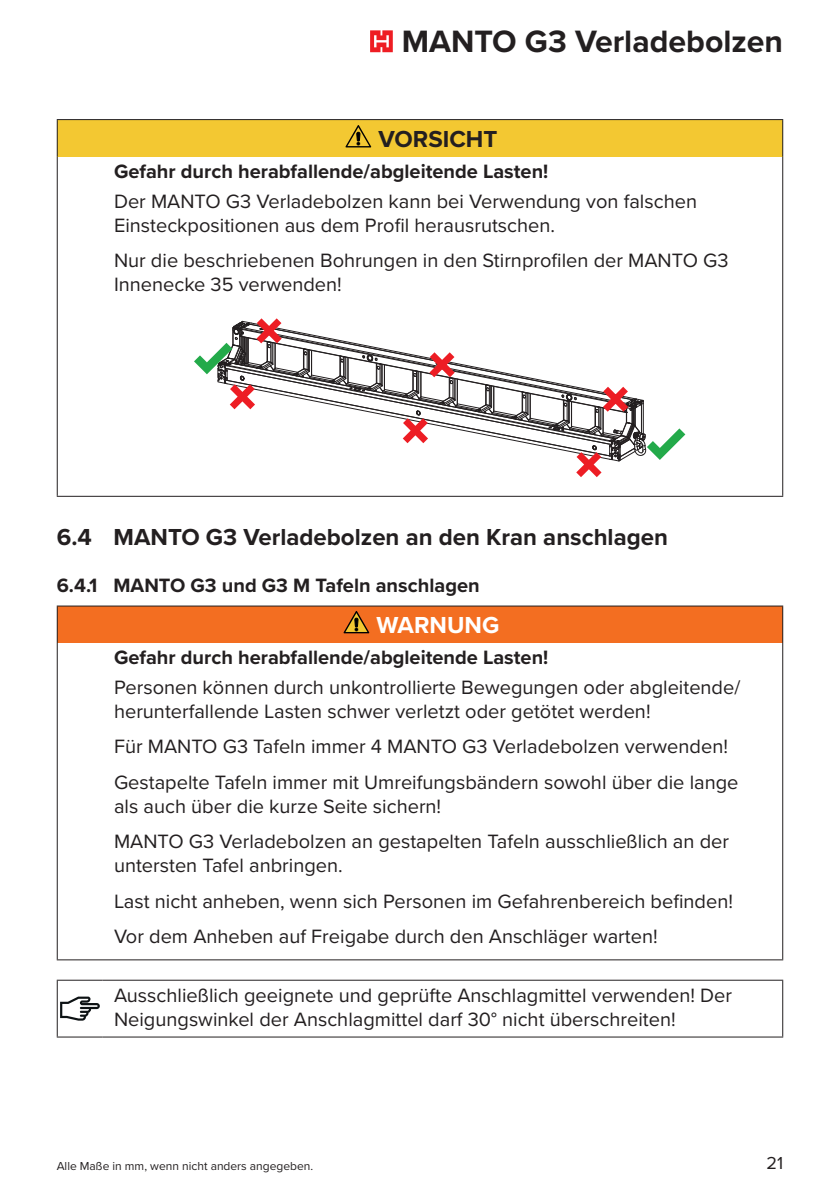
<style>
.page{position:relative;width:840px;height:1191px;background:#fff}
.page>*{position:absolute;margin:0;border:0;box-sizing:border-box;transform-origin:0 0}
.t1{font:700 32px "Proxima Nova";color:#231f20}
.t2{font:700 24px "Proxima Nova";color:#231f20}
.t3{font:700 24px "Proxima Nova";color:#fff}
.t4{font:20px/24px "Proxima Nova";color:#231f20}
.t5{font:700 20px "Proxima Nova";color:#231f20}
.t6{font:18px "Proxima Nova";color:#231f20}
.t7{font:12px "Proxima Nova";color:#231f20}
</style>
<div class="page">
<svg style="left:370px;top:30px;width:22px;height:22px"></svg>
<div style="left:57px;top:120px;width:725px;height:36px;background:#f3c832"></div>
<hr style="left:57px;top:119px;width:725px;height:1px;background:#231f20">
<hr style="left:57px;top:120px;width:1px;height:36px;background:#231f20">
<hr style="left:781px;top:120px;width:1px;height:36px;background:#231f20">
<hr style="left:57px;top:156px;width:1px;height:340px;background:#231f20">
<hr style="left:781px;top:156px;width:1px;height:340px;background:#231f20">
<hr style="left:57px;top:496px;width:725px;height:1px;background:#231f20">
<svg style="left:345px;top:125px;width:26px;height:22px"></svg>
<svg style="left:194px;top:318px;width:491px;height:159px"></svg>
<div style="left:57px;top:606px;width:725px;height:37px;background:#f36e21"></div>
<hr style="left:57px;top:605px;width:725px;height:1px;background:#231f20">
<hr style="left:57px;top:606px;width:1px;height:37px;background:#231f20">
<hr style="left:781px;top:606px;width:1px;height:37px;background:#231f20">
<hr style="left:57px;top:643px;width:1px;height:316px;background:#231f20">
<hr style="left:781px;top:643px;width:1px;height:316px;background:#231f20">
<hr style="left:57px;top:959px;width:725px;height:1px;background:#231f20">
<svg style="left:343px;top:611px;width:26px;height:22px"></svg>
<hr style="left:57px;top:979px;width:46px;height:1px;background:#231f20">
<hr style="left:57px;top:980px;width:1px;height:56px;background:#231f20">
<hr style="left:103px;top:979px;width:679px;height:1px;background:#231f20">
<hr style="left:781px;top:980px;width:1px;height:56px;background:#231f20">
<hr style="left:57px;top:1036px;width:46px;height:1px;background:#231f20">
<hr style="left:103px;top:1036px;width:679px;height:1px;background:#231f20">
<svg style="left:60px;top:996px;width:40px;height:24px"></svg>
<h1 class="t1" style="left:401px;top:18px;width:382px">MANTO G3 Verladebolzen</h1>
<p class="t2" style="left:378px;top:121px;width:120px">VORSICHT</p>
<p class="t5" style="left:114px;top:156px;width:435px">Gefahr durch herabfallende/abgleitende Lasten!</p>
<p class="t4" style="left:114px;top:188px;width:584px">Der MANTO G3 Verladebolzen kann bei Verwendung von falschen<br>Einsteckpositionen aus dem Profil herausrutschen.</p>
<p class="t4" style="left:114px;top:247px;width:615px">Nur die beschriebenen Bohrungen in den Stirnprofilen der MANTO G3<br>Innenecke 35 verwenden!</p>
<p class="t2" style="left:57px;top:519px;width:612px">6.4 MANTO G3 Verladebolzen an den Kran anschlagen</p>
<p class="t5" style="left:57px;top:570px;width:424px">6.4.1 MANTO G3 und G3 M Tafeln anschlagen</p>
<p class="t3" style="left:376px;top:606px;width:124px">WARNUNG</p>
<p class="t5" style="left:114px;top:643px;width:435px">Gefahr durch herabfallende/abgleitende Lasten!</p>
<p class="t4" style="left:114px;top:674px;width:627px">Personen können durch unkontrollierte Bewegungen oder abgleitende/ herunterfallende Lasten schwer verletzt oder getötet werden!</p>
<p class="t4" style="left:114px;top:728px;width:625px;line-height:35.4px">Für MANTO G3 Tafeln immer 4 MANTO G3 Verladebolzen verwenden!<br>Gestapelte Tafeln immer mit Umreifungsbändern sowohl über die lange</p>
<p class="t4" style="left:114px;top:787px;width:616px;line-height:35.4px">als auch über die kurze Seite sichern!<br>MANTO G3 Verladebolzen an gestapelten Tafeln ausschließlich an der</p>
<p class="t4" style="left:114px;top:847px;width:620px;line-height:35.4px">untersten Tafel anbringen.<br>Last nicht anheben, wenn sich Personen im Gefahrenbereich befinden!<br>Vor dem Anheben auf Freigabe durch den Anschläger warten!</p>
<p class="t4" style="left:114px;top:982px;width:619px">Ausschließlich geeignete und geprüfte Anschlagmittel verwenden! Der<br>Neigungswinkel der Anschlagmittel darf 30° nicht überschreiten!</p>
<p class="t7" style="left:57px;top:1157px;width:258px">Alle Maße in mm, wenn nicht anders angegeben.</p>
<p class="t6" style="left:766px;top:1150px;width:18px">21</p>
</div>
